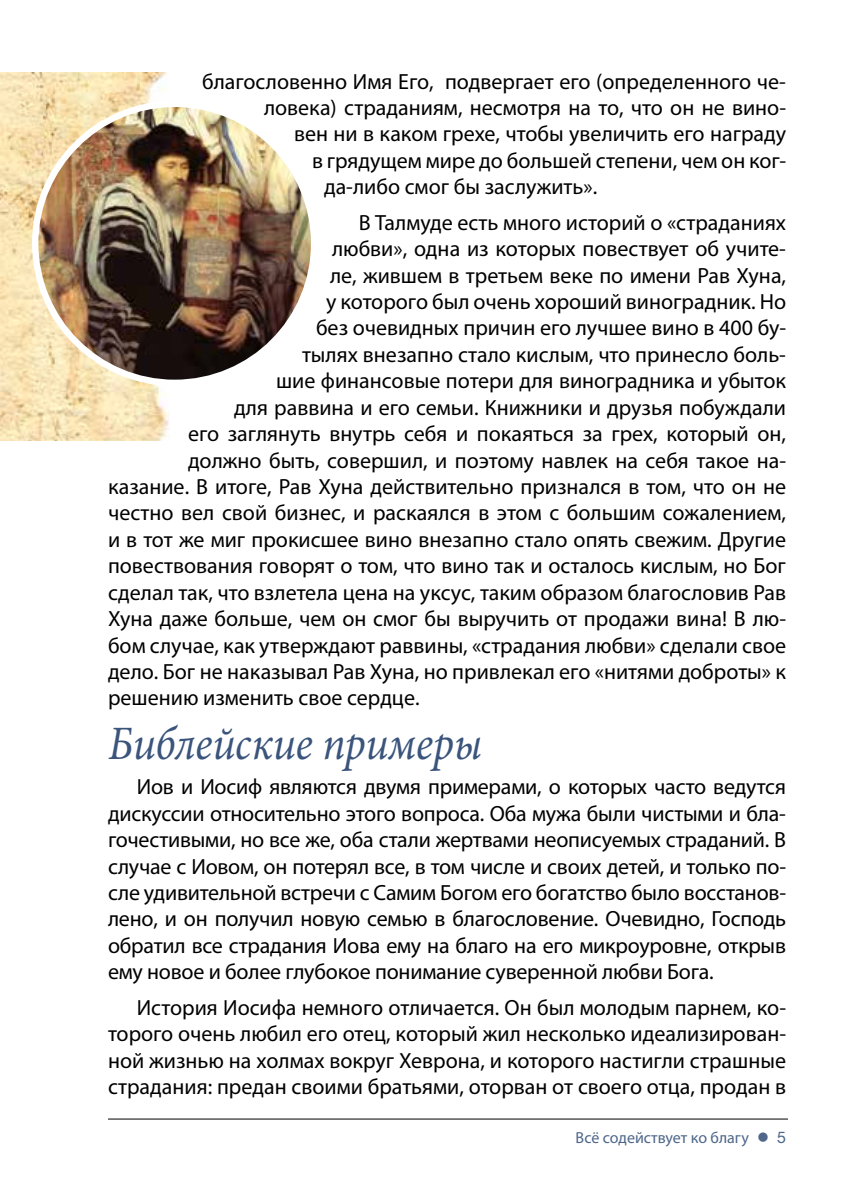
<style>
.page{position:relative;width:842px;height:1191px;background:#fff}
.page>*{position:absolute;margin:0;border:0;box-sizing:border-box;transform-origin:0 0}
.t1{font:italic 48px "Minion Pro";letter-spacing:-.005em;color:#3a547c;scale:.9 1}
.t2{font:22px/26.4px "Myriad Pro";color:#000;text-align:justify}
.t3{font:16px "Myriad Pro";letter-spacing:-.005em;color:#4d6689}
.s1{font-family:"Helvetica Neue LT Std"}
</style>
<div class="page">
<hr style="left:108px;top:1118px;width:680px;height:1px;background:#000">
<img style="left:16px;top:72px;width:154px;height:368px">
<img style="left:35px;top:104px;width:279px;height:279px;border-radius:139px">
<div style="left:32px;top:101px;width:285px;height:285px;border:6px solid #fff;border-radius:50%"></div>
<svg style="left:0;top:72px;width:16px;height:368px;background:#f8e3b4"></svg>
<p class="t2" style="left:202px;top:68px;width:585px">благословенно Имя Его, подвергает его (определенного че-</p>
<p class="t2" style="left:264px;top:94px;width:524px">ловека) страданиям, несмотря на то, что он не вино-</p>
<p class="t2" style="left:294px;top:120px;width:494px">вен ни в каком грехе, чтобы увеличить его награду</p>
<p class="t2" style="left:312px;top:147px;width:475px">в грядущем мире до большей степени, чем он ког-</p>
<p class="t2" style="left:324px;top:173px;width:275px">да-либо смог бы заслужить».</p>
<p class="t2" style="left:359px;top:209px;width:429px">В Талмуде есть много историй о «страданиях</p>
<p class="t2" style="left:332px;top:235px;width:455px">любви», одна из которых повествует об учите-</p>
<p class="t2" style="left:330px;top:262px;width:458px">ле, жившем в третьем веке по имени Рав Хуна,</p>
<p class="t2" style="left:326px;top:288px;width:462px">у которого был очень хороший виноградник. Но</p>
<p class="t2" style="left:316px;top:314px;width:472px">без очевидных причин его лучшее вино в 400 бу-</p>
<p class="t2" style="left:302px;top:341px;width:485px">тылях внезапно стало кислым, что принесло боль-</p>
<p class="t2" style="left:276px;top:367px;width:512px">шие финансовые потери для виноградника и убыток</p>
<p class="t2" style="left:234px;top:394px;width:554px">для раввина и его семьи. Книжники и друзья побуждали</p>
<p class="t2" style="left:188px;top:420px;width:599px">его заглянуть внутрь себя и покаяться за грех, который он,</p>
<p class="t2" style="left:188px;top:446px;width:599px">должно быть, совершил, и поэтому навлек на себя такое на-</p>
<p class="t2" style="left:108px;top:473px;width:679px">казание. В итоге, Рав Хуна действительно признался в том, что он не</p>
<p class="t2" style="left:108px;top:499px;width:680px">честно вел свой бизнес, и раскаялся в этом с большим сожалением,</p>
<p class="t2" style="left:108px;top:526px;width:679px">и в тот же миг прокисшее вино внезапно стало опять свежим. Другие</p>
<p class="t2" style="left:108px;top:552px;width:679px">повествования говорят о том, что вино так и осталось кислым, но Бог</p>
<p class="t2" style="left:108px;top:579px;width:680px">сделал так, что взлетела цена на уксус, таким образом благословив Рав</p>
<p class="t2" style="left:108px;top:605px;width:680px">Хуна даже больше, чем он смог бы выручить от продажи вина! В лю-</p>
<p class="t2" style="left:108px;top:631px;width:680px">бом случае, как утверждают раввины, «страдания любви» сделали свое</p>
<p class="t2" style="left:108px;top:658px;width:679px">дело. Бог не наказывал Рав Хуна, но привлекал его «нитями доброты» к</p>
<p class="t2" style="left:108px;top:684px;width:313px">решению изменить свое сердце.</p>
<h1 class="t1" style="left:108px;top:710px;width:417px">Библейские примеры</h1>
<p class="t2" style="left:108px;top:773px;width:680px;text-indent:29px">Иов и Иосиф являются двумя примерами, о которых часто ведутся дискуссии относительно этого вопроса. Оба мужа были чистыми и бла&shy;гочестивыми, но все же, оба стали жертвами неописуемых страданий. В случае с Иовом, он потерял все, в том числе и своих детей, и только по&shy;сле удивительной встречи с Самим Богом его богатство было восстанов&shy;лено, и он получил новую семью в благословение. Очевидно, Господь обратил все страдания Иова ему на благо на его микроуровне, открыв ему новое и более глубокое понимание суверенной любви Бога.</p>
<p class="t2" style="left:108px;top:993px;width:680px;text-indent:29px">История Иосифа немного отличается. Он был молодым парнем, ко&shy;торого очень любил его отец, который жил несколько идеализирован&shy;ной жизнью на холмах вокруг Хеврона, и которого настигли страшные страдания: предан своими братьями, оторван от своего отца, продан в</p>
<p class="t3" style="left:576px;top:1128px;width:212px">Всё содействует ко благу ● <span class="s1">5</span></p>
</div>
